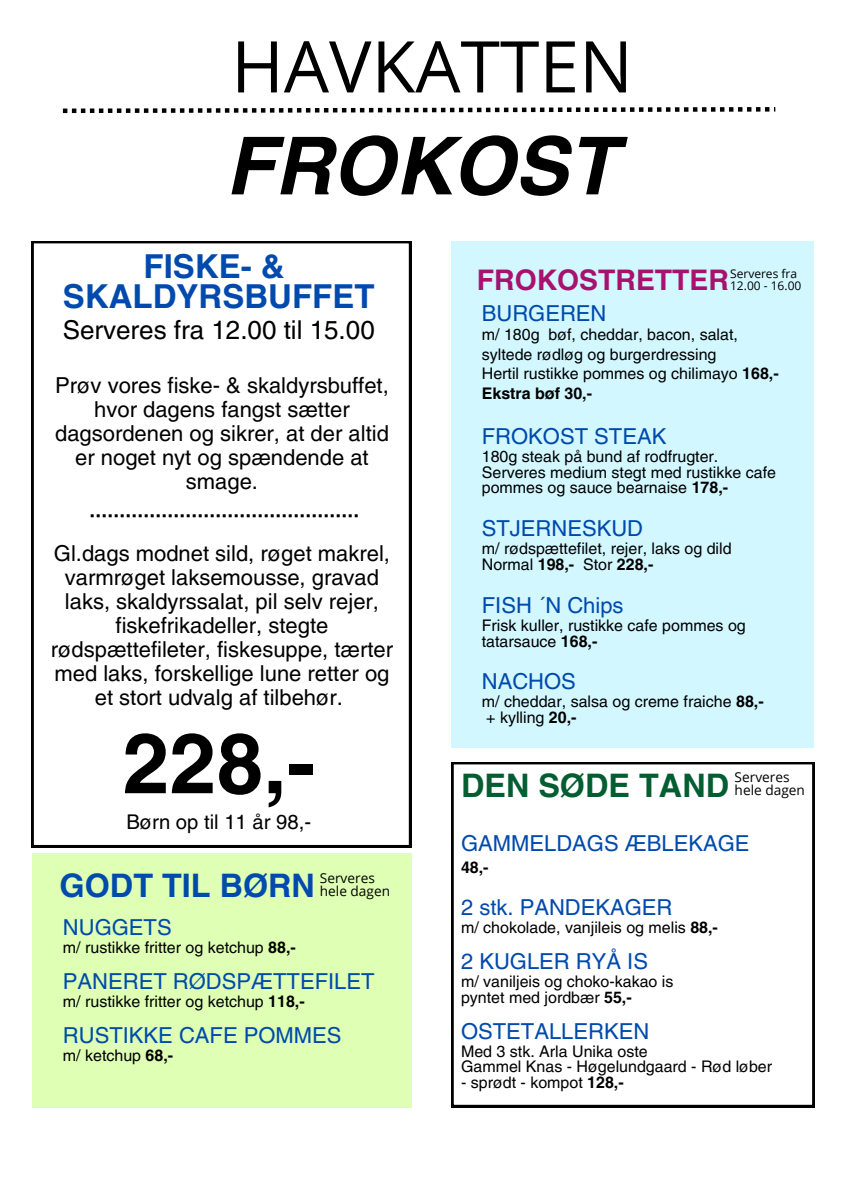
<style>
.page{position:relative;width:842px;height:1191px;background:#fff}
.page>*{position:absolute;margin:0;border:0;box-sizing:border-box;transform-origin:0 0}
.t1{font:700 84.2px "Helvetica LT Pro";color:#000}
.t2{font:italic 700 80px "Helvetica LT Pro";color:#000}
.t3{font:71.4px "Open Sans";color:#000}
.t4{font:700 33px/30.8px "Helvetica LT Pro";color:#004aad;text-align:center}
.t5{font:700 32.4px "Helvetica LT Pro";color:#004aad}
.t6{font:700 32.4px "Helvetica LT Pro";color:#025d31}
.t7{font:700 28.4px "Helvetica LT Pro";color:#a8126e}
.t8{font:26px "Helvetica LT Pro";color:#000}
.t9{font:22px/24px "Helvetica LT Pro";color:#000;text-align:center}
.t10{font:22px "Helvetica LT Pro";color:#004aad}
.t11{font:20.3px "Helvetica LT Pro";color:#000}
.t12{font:16px/15.8px "Helvetica LT Pro";color:#000}
.t13{font:700 16px "Helvetica LT Pro";color:#000}
.t14{font:13.7px "Open Sans";color:#000}
.t15{font:12px "Open Sans";color:#000}
.s1{font-weight:700}
</style>
<div class="page">
<div style="left:32px;top:852px;width:379px;height:254px;background:#deffb4"></div>
<div style="left:451px;top:241px;width:363px;height:506px;background:#d2f7ff"></div>
<svg style="left:63px;top:107px;width:712px;height:6px"></svg>
<svg style="left:32px;top:241px;width:379px;height:606px"></svg>
<svg style="left:91px;top:514px;width:267px;height:3px"></svg>
<svg style="left:451px;top:762px;width:363px;height:344px"></svg>
<h2 class="t3" style="left:231px;top:16px;width:403px">HAVKATTEN</h2>
<h5 class="t2" style="left:225px;top:137px;width:393px">FROKOST</h5>
<p class="t4" style="left:63px;top:254px;width:313px">FISKE- &amp;<br>SKALDYRSBUFFET</p>
<p class="t8" style="left:63px;top:320px;width:314px">Serveres fra 12.00 til 15.00</p>
<h1 class="t9" style="left:55px;top:375px;width:335px">Prøv vores fiske- &amp; skaldyrsbuffet, hvor dagens fangst sætter dagsordenen og sikrer, at der altid er noget nyt og spændende at smage.</h1>
<h3 class="t9" style="left:51px;top:543px;width:344px">Gl.dags modnet sild, røget makrel, varmrøget laksemousse, gravad laks, skaldyrssalat, pil selv rejer, fiskefrikadeller, stegte rødspættefileter, fiskesuppe, tærter med laks, forskellige lune retter og et stort udvalg af tilbehør.</h3>
<p class="t1" style="left:123px;top:732px;width:193px">228,-</p>
<p class="t11" style="left:126px;top:814px;width:186px">Børn op til 11 år 98,-</p>
<p class="t5" style="left:60px;top:873px;width:257px">GODT TIL BØRN</p>
<p class="t14" style="left:320px;top:867px;width:57px">Serveres</p>
<p class="t14" style="left:320px;top:881px;width:72px">hele dagen</p>
<p class="t10" style="left:63px;top:919px;width:110px">NUGGETS</p>
<h3 class="t12" style="left:63px;top:941px;width:234px">m/ rustikke fritter og ketchup <span class="s1">88,-</span></h3>
<p class="t10" style="left:63px;top:973px;width:313px">PANERET RØDSPÆTTEFILET</p>
<p class="t12" style="left:63px;top:995px;width:243px">m/ rustikke fritter og ketchup <span class="s1">118,-</span></p>
<p class="t10" style="left:63px;top:1027px;width:280px">RUSTIKKE CAFE POMMES</p>
<p class="t12" style="left:63px;top:1049px;width:112px">m/ ketchup <span class="s1">68,-</span></p>
<p class="t7" style="left:477px;top:270px;width:254px">FROKOSTRETTER</p>
<p class="t15" style="left:730px;top:265px;width:69px">Serveres fra</p>
<p class="t15" style="left:730px;top:277px;width:73px">12.00 - 16.00</p>
<p class="t10" style="left:482px;top:305px;width:126px">BURGEREN</p>
<h4 class="t12" style="left:482px;top:328px;width:258px">m/ 180g bøf, cheddar, bacon, salat,</h4>
<p class="t12" style="left:482px;top:348px;width:236px">syltede rødløg og burgerdressing</p>
<p class="t12" style="left:482px;top:367px;width:298px">Hertil rustikke pommes og chilimayo <span class="s1">168,-</span></p>
<p class="t13" style="left:482px;top:387px;width:112px">Ekstra bøf 30,-</p>
<p class="t10" style="left:482px;top:428px;width:186px">FROKOST STEAK</p>
<p class="t12" style="left:482px;top:450px;width:238px">180g steak på bund af rodfrugter.</p>
<p class="t12" style="left:482px;top:465px;width:296px">Serveres medium stegt med rustikke cafe pommes og sauce bearnaise <span class="s1">178,-</span></p>
<p class="t10" style="left:482px;top:520px;width:163px">STJERNESKUD</p>
<p class="t12" style="left:482px;top:542px;width:251px">m/ rødspættefilet, rejer, laks og dild</p>
<p class="t12" style="left:482px;top:558px;width:173px">Normal <span class="s1">198,-</span> Stor <span class="s1">228,-</span></p>
<p class="t10" style="left:482px;top:597px;width:143px">FISH ´N Chips</p>
<p class="t12" style="left:482px;top:618px;width:266px">Frisk kuller, rustikke cafe pommes og tatarsauce <span class="s1">168,-</span></p>
<p class="t10" style="left:482px;top:673px;width:96px">NACHOS</p>
<p class="t12" style="left:482px;top:695px;width:283px">m/ cheddar, salsa og creme fraiche <span class="s1">88,-</span></p>
<p class="t12" style="left:486px;top:711px;width:92px">+ kylling <span class="s1">20,-</span></p>
<p class="t6" style="left:461px;top:773px;width:270px">DEN SØDE TAND</p>
<p class="t14" style="left:735px;top:767px;width:57px">Serveres</p>
<p class="t14" style="left:735px;top:780px;width:72px">hele dagen</p>
<p class="t10" style="left:461px;top:835px;width:290px">GAMMELDAGS ÆBLEKAGE</p>
<p class="t13" style="left:461px;top:861px;width:29px">48,-</p>
<h3 class="t10" style="left:461px;top:898px;width:213px">2 stk. PANDEKAGER</h3>
<p class="t12" style="left:461px;top:920px;width:258px">m/ chokolade, vanjileis og melis <span class="s1">88,-</span></p>
<p class="t10" style="left:461px;top:952px;width:189px">2 KUGLER RYÅ IS</p>
<h6 class="t12" style="left:461px;top:974px;width:214px">m/ vaniljeis og choko-kakao is</h6>
<p class="t12" style="left:461px;top:990px;width:172px">pyntet med jordbær <span class="s1">55,-</span></p>
<p class="t10" style="left:461px;top:1022px;width:190px">OSTETALLERKEN</p>
<p class="t12" style="left:461px;top:1044px;width:188px">Med 3 stk. Arla Unika oste</p>
<p class="t12" style="left:461px;top:1060px;width:313px">Gammel Knas - Høgelundgaard - Rød løber</p>
<p class="t12" style="left:461px;top:1076px;width:164px">- sprødt - kompot <span class="s1">128,-</span></p>
</div>
